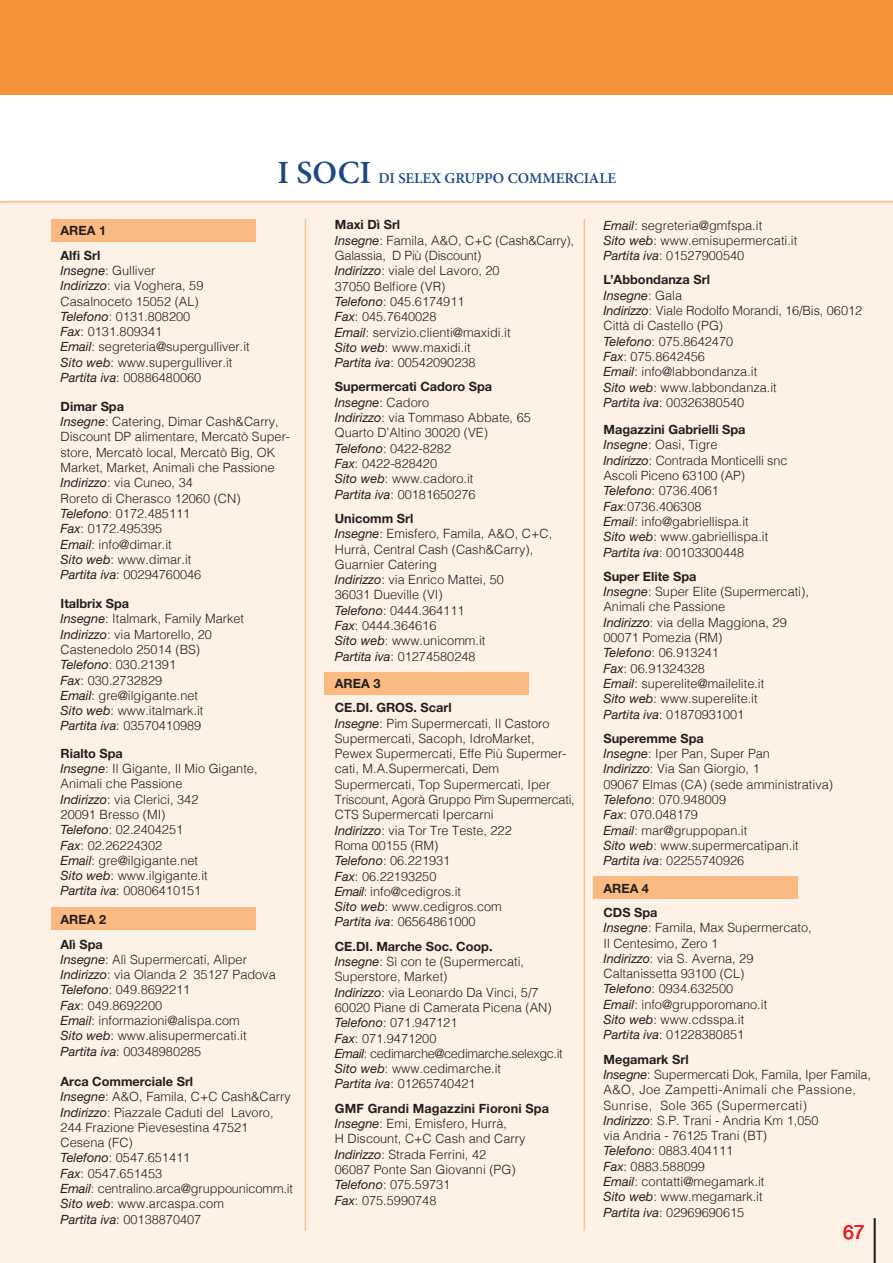
<style>
.page{position:relative;width:893px;height:1263px;background:#fff}
.page>*{position:absolute;margin:0;border:0;box-sizing:border-box;transform-origin:0 0}
.t1{font:19.5px "Helvetica Neue";color:#ee1e24}
.t2{font:600 15px "Minion Pro";color:#1c4886}
.t3{font:300 12.75px/15.3px "Helvetica";color:#231f20}
.t4{font:700 12.75px/24.3px "Helvetica Neue";color:#231f20}
.s1{font-size:32.4px}
.s2{font-family:"Helvetica Neue";font-weight:400;font-style:italic}
.s3{font-weight:400;font-style:italic}
.s4{font-family:"Helvetica";font-weight:300}
</style>
<div class="page">
<div style="left:0;top:0;width:893px;height:96px;background:#f69238"></div>
<div style="left:0;top:98px;width:893px;height:1165px;background:#fef2e6"></div>
<hr style="left:0;top:201px;width:893px;height:2px;background:#f69238">
<div style="left:52px;top:219px;width:204px;height:23px;background:#fbba81"></div>
<div style="left:52px;top:907px;width:204px;height:23px;background:#fbba81"></div>
<div style="left:325px;top:672px;width:204px;height:23px;background:#fbba81"></div>
<div style="left:594px;top:876px;width:204px;height:23px;background:#fbba81"></div>
<div style="left:0;top:96px;width:893px;height:104px;background:#fff"></div>
<hr style="left:305px;top:219px;width:1px;height:1012px;background:#f69238">
<hr style="left:584px;top:219px;width:1px;height:1012px;background:#f69238">
<hr style="left:874px;top:1218px;width:1px;height:45px;background:#231f20">
<p class="t2" style="left:278px;top:168px;width:340px"><span class="s1">I SOCI</span> DI SELEX GRUPPO COMMERCIALE</p>
<p class="t4" style="left:61px;top:218px;width:47px">AREA 1<br>Alfi Srl</p>
<p class="t3" style="left:61px;top:262px;width:191px"><span class="s2">Insegne</span>: Gulliver<br><span class="s2">Indirizzo</span>: via Voghera, 59<br>Casalnoceto 15052 (AL)<br><span class="s2">Telefono</span>: 0131.808200<br><span class="s2">Fax</span>: 0131.809341<br><span class="s2">Email</span>: segreteria@supergulliver.it<br><span class="s2">Sito web</span>: www.supergulliver.it<br><span class="s2">Partita iva</span>: 00886480060</p>
<p class="t4" style="left:61px;top:394px;width:65px">Dimar Spa</p>
<p class="t3" style="left:61px;top:413px;width:231px"><span class="s2">Insegne</span>: Catering, Dimar Cash&amp;Carry,<br>Discount DP alimentare, Mercatò Super&shy;store, Mercatò local, Mercatò Big, OK<br>Market, Market, Animali che Passione<br><span class="s2">Indirizzo</span>: via Cuneo, 34<br>Roreto di Cherasco 12060 (CN)<br><span class="s2">Telefono</span>: 0172.485111<br><span class="s2">Fax</span>: 0172.495395<br><span class="s2">Email</span>: info@dimar.it<br><span class="s2">Sito web</span>: www.dimar.it<br><span class="s2">Partita iva</span>: 00294760046</p>
<p class="t4" style="left:61px;top:591px;width:70px">Italbrix Spa</p>
<p class="t3" style="left:61px;top:610px;width:185px"><span class="s2">Insegne</span>: Italmark, Family Market<br><span class="s2">Indirizzo</span>: via Martorello, 20<br>Castenedolo 25014 (BS)<br><span class="s2">Telefono</span>: 030.21391<br><span class="s2">Fax</span>: 030.2732829<br><span class="s2">Email</span>: gre@ilgigante.net<br><span class="s2">Sito web</span>: www.italmark.it<br><span class="s2">Partita iva</span>: 03570410989</p>
<p class="t4" style="left:61px;top:741px;width:64px">Rialto Spa</p>
<p class="t3" style="left:61px;top:760px;width:198px"><span class="s2">Insegne</span>: Il Gigante, Il Mio Gigante,<br>Animali che Passione<br><span class="s2">Indirizzo</span>: via Clerici, 342<br>20091 Bresso (MI)<br><span class="s2">Telefono</span>: 02.2404251<br><span class="s2">Fax</span>: 02.26224302<br><span class="s2">Email</span>: gre@ilgigante.net<br><span class="s2">Sito web</span>: www.ilgigante.it<br><span class="s2">Partita iva</span>: 00806410151</p>
<p class="t4" style="left:61px;top:907px;width:47px">AREA 2<br>Alì Spa</p>
<p class="t3" style="left:61px;top:951px;width:217px"><span class="s2">Insegne</span>: Alì Supermercati, Alìper<br><span class="s2">Indirizzo</span>: via Olanda 2 35127 Padova<br><span class="s2">Telefono</span>: 049.8692211<br><span class="s2">Fax</span>: 049.8692200<br><span class="s2">Email</span>: informazioni@alispa.com<br><span class="s2">Sito web</span>: www.alisupermercati.it<br><span class="s2">Partita iva</span>: 00348980285</p>
<p class="t4" style="left:61px;top:1069px;width:134px">Arca Commerciale Srl</p>
<p class="t3" style="left:61px;top:1088px;width:234px"><span class="s2">Insegne</span>: A&amp;O, Famila, C+C Cash&amp;Carry<br><span class="s2">Indirizzo</span>: Piazzale Caduti del Lavoro,<br>244 Frazione Pievesestina 47521<br>Cesena (FC)<br><span class="s2">Telefono</span>: 0547.651411<br><span class="s2">Fax</span>: 0547.651453<br><span class="s2">Email</span>: centralino.arca@gruppounicomm.it<br><span class="s2">Sito web</span>: www.arcaspa.com<br><span class="s2">Partita iva</span>: 00138870407</p>
<p class="t4" style="left:335px;top:212px;width:67px">Maxi Dì Srl</p>
<p class="t3" style="left:335px;top:232px;width:241px"><span class="s2">Insegne</span>: Famila, A&amp;O, C+C (Cash&amp;Carry),<br>Galassia, D Più (Discount)<br><span class="s2">Indirizzo</span>: viale del Lavoro, 20<br>37050 Belfiore (VR)<br><span class="s2">Telefono</span>: 045.6174911<br><span class="s2">Fax</span>: 045.7640028<br><span class="s2">Email</span>: servizio.clienti@maxidi.it<br><span class="s2">Sito web</span>: www.maxidi.it<br><span class="s2">Partita iva</span>: 00542090238</p>
<p class="t4" style="left:335px;top:379px;width:159px;line-height:15.3px">Supermercati Cadoro Spa<br><span class="s3">Insegne</span><span class="s4">: Cadoro</span></p>
<p class="t3" style="left:335px;top:409px;width:198px"><span class="s2">Indirizzo</span>: via Tommaso Abbate, 65<br>Quarto D’Altino 30020 (VE)<br><span class="s2">Telefono</span>: 0422-8282<br><span class="s2">Fax</span>: 0422-828420<br><span class="s2">Sito web</span>: www.cadoro.it<br><span class="s2">Partita iva</span>: 00181650276</p>
<p class="t4" style="left:335px;top:506px;width:80px">Unicomm Srl</p>
<p class="t3" style="left:335px;top:525px;width:219px"><span class="s2">Insegne</span>: Emisfero, Famila, A&amp;O, C+C,<br>Hurrà, Central Cash (Cash&amp;Carry),<br>Guarnier Catering<br><span class="s2">Indirizzo</span>: via Enrico Mattei, 50<br>36031 Dueville (VI)<br><span class="s2">Telefono</span>: 0444.364111<br><span class="s2">Fax</span>: 0444.364616<br><span class="s2">Sito web</span>: www.unicomm.it<br><span class="s2">Partita iva</span>: 01274580248</p>
<p class="t4" style="left:335px;top:671px;width:118px">AREA 3<br>CE.DI. GROS. Scarl</p>
<p class="t3" style="left:335px;top:714px;width:241px"><span class="s2">Insegne</span>: Pim Supermercati, Il Castoro<br>Supermercati, Sacoph, IdroMarket,<br>Pewex Supermercati, Effe Più Supermer&shy;cati, M.A.Supermercati, Dem<br>Supermercati, Top Supermercati, Iper<br>Triscount, Agorà Gruppo Pim Supermercati,<br>CTS Supermercati Ipercarni<br><span class="s2">Indirizzo</span>: via Tor Tre Teste, 222<br>Roma 00155 (RM)<br><span class="s2">Telefono</span>: 06.221931<br><span class="s2">Fax</span>: 06.22193250<br><span class="s2">Email</span>: info@cedigros.it<br><span class="s2">Sito web</span>: www.cedigros.com<br><span class="s2">Partita iva</span>: 06564861000</p>
<p class="t4" style="left:335px;top:934px;width:159px">CE.DI. Marche Soc. Coop.</p>
<p class="t3" style="left:335px;top:953px;width:229px"><span class="s2">Insegne</span>: Sì con te (Supermercati,<br>Superstore, Market)<br><span class="s2">Indirizzo</span>: via Leonardo Da Vinci, 5/7<br>60020 Piane di Camerata Picena (AN)<br><span class="s2">Telefono</span>: 071.947121<br><span class="s2">Fax</span>: 071.9471200<br><span class="s2">Email</span>: cedimarche@cedimarche.selexgc.it<br><span class="s2">Sito web</span>: www.cedimarche.it<br><span class="s2">Partita iva</span>: 01265740421</p>
<p class="t4" style="left:335px;top:1096px;width:216px">GMF Grandi Magazzini Fioroni Spa</p>
<p class="t3" style="left:335px;top:1115px;width:192px"><span class="s2">Insegne</span>: Emi, Emisfero, Hurrà,<br>H Discount, C+C Cash and Carry<br><span class="s2">Indirizzo</span>: Strada Ferrini, 42<br>06087 Ponte San Giovanni (PG)<br><span class="s2">Telefono</span>: 075.59731<br><span class="s2">Fax</span>: 075.5990748</p>
<p class="t3" style="left:603px;top:216px;width:195px"><span class="s2">Email</span>: segreteria@gmfspa.it<br><span class="s2">Sito web</span>: www.emisupermercati.it<br><span class="s2">Partita iva</span>: 01527900540</p>
<p class="t4" style="left:603px;top:272px;width:108px;line-height:15.3px">L’Abbondanza Srl<br><span class="s3">Insegne</span><span class="s4">: Gala</span></p>
<p class="t3" style="left:603px;top:302px;width:260px"><span class="s2">Indirizzo</span>: Viale Rodolfo Morandi, 16/Bis, 06012<br>Città di Castello (PG)<br><span class="s2">Telefono</span>: 075.8642470<br><span class="s2">Fax</span>: 075.8642456<br><span class="s2">Email</span>: info@labbondanza.it<br><span class="s2">Sito web</span>: www.labbondanza.it<br><span class="s2">Partita iva</span>: 00326380540</p>
<p class="t4" style="left:603px;top:417px;width:144px">Magazzini Gabrielli Spa</p>
<p class="t3" style="left:603px;top:436px;width:186px"><span class="s2">Insegne</span>: Oasi, Tigre<br><span class="s2">Indirizzo</span>: Contrada Monticelli snc<br>Ascoli Piceno 63100 (AP)<br><span class="s2">Telefono</span>: 0736.4061<br><span class="s2">Fax</span>:0736.406308<br><span class="s2">Email</span>: info@gabriellispa.it<br><span class="s2">Sito web</span>: www.gabriellispa.it<br><span class="s2">Partita iva</span>: 00103300448</p>
<p class="t4" style="left:603px;top:564px;width:95px">Super Elite Spa</p>
<p class="t3" style="left:603px;top:583px;width:207px"><span class="s2">Insegne</span>: Super Elite (Supermercati),<br>Animali che Passione<br><span class="s2">Indirizzo</span>: via della Maggiona, 29<br>00071 Pomezia (RM)<br><span class="s2">Telefono</span>: 06.913241<br><span class="s2">Fax</span>: 06.91324328<br><span class="s2">Email</span>: superelite@mailelite.it<br><span class="s2">Sito web</span>: www.superelite.it<br><span class="s2">Partita iva</span>: 01870931001</p>
<p class="t4" style="left:603px;top:726px;width:102px">Superemme Spa</p>
<p class="t3" style="left:603px;top:745px;width:231px"><span class="s2">Insegne</span>: Iper Pan, Super Pan<br><span class="s2">Indirizzo</span>: Via San Giorgio, 1<br>09067 Elmas (CA) (sede amministrativa)<br><span class="s2">Telefono</span>: 070.948009<br><span class="s2">Fax</span>: 070.048179<br><span class="s2">Email</span>: mar@gruppopan.it<br><span class="s2">Sito web</span>: www.supermercatipan.it<br><span class="s2">Partita iva</span>: 02255740926</p>
<p class="t4" style="left:603px;top:876px;width:56px">AREA 4<br>CDS Spa</p>
<p class="t3" style="left:603px;top:919px;width:210px"><span class="s2">Insegne</span>: Famila, Max Supermercato,<br>Il Centesimo, Zero 1<br><span class="s2">Indirizzo</span>: via S. Averna, 29<br>Caltanissetta 93100 (CL)<br><span class="s2">Telefono</span>: 0934.632500<br><span class="s2">Email</span>: info@grupporomano.it<br><span class="s2">Sito web</span>: www.cdsspa.it<br><span class="s2">Partita iva</span>: 01228380851</p>
<p class="t4" style="left:603px;top:1047px;width:87px">Megamark Srl</p>
<p class="t3" style="left:603px;top:1066px;width:269px"><span class="s2">Insegne</span>: Supermercati Dok, Famila, Iper Famila,<br>A&amp;O, Joe Zampetti-Animali che Passione,<br>Sunrise, Sole 365 (Supermercati)<br><span class="s2">Indirizzo</span>: S.P. Trani - Andria Km 1,050<br>via Andria - 76125 Trani (BT)<br><span class="s2">Telefono</span>: 0883.404111<br><span class="s2">Fax</span>: 0883.588099<br><span class="s2">Email</span>: contatti@megamark.it<br><span class="s2">Sito web</span>: www.megamark.it<br><span class="s2">Partita iva</span>: 02969690615</p>
<h1 class="t1" style="left:843px;top:1218px;width:23px">67</h1>
</div>
